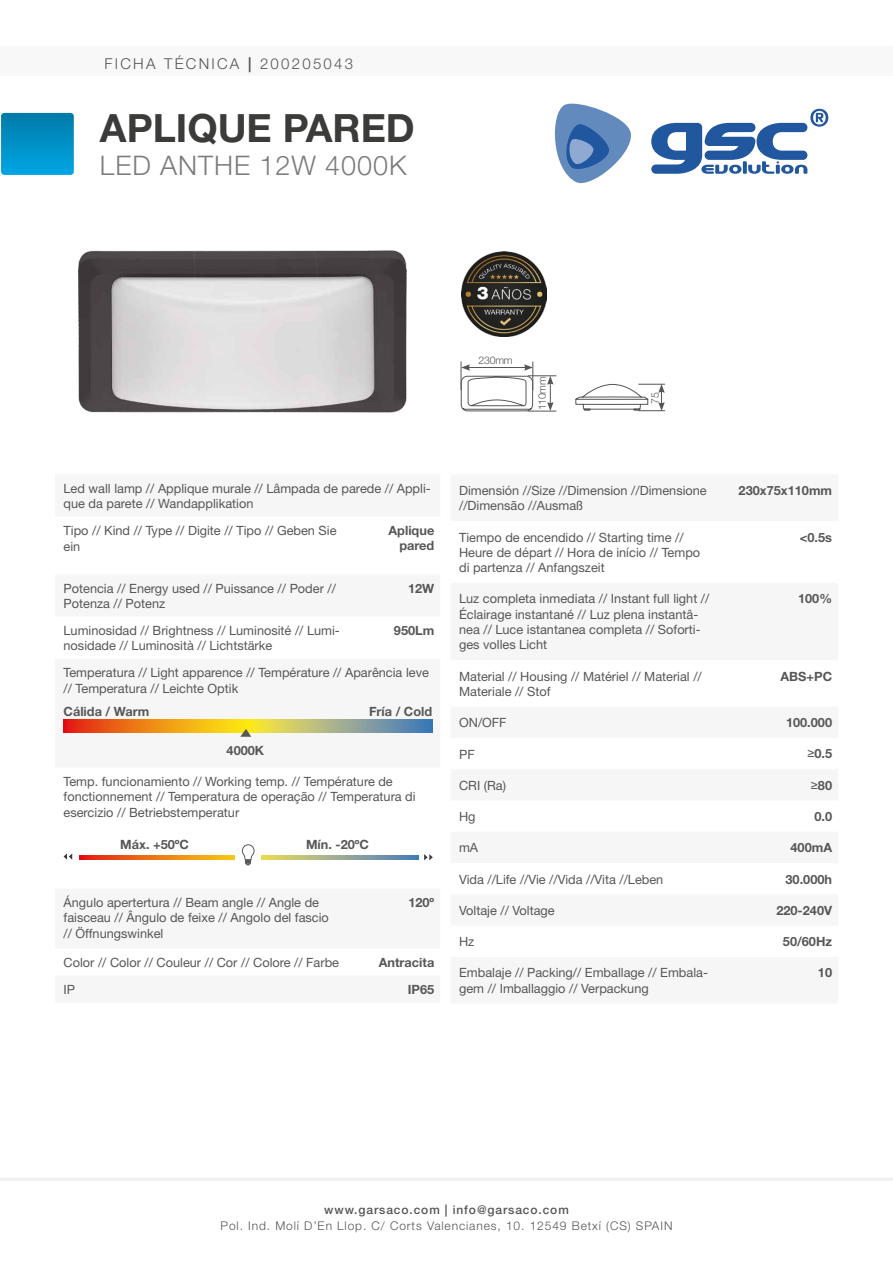
<style>
.page{position:relative;width:893px;height:1263px;background:#fff}
.page>*{position:absolute;margin:0;border:0;box-sizing:border-box;transform-origin:0 0}
.t1{font:700 39px "Helvetica Neue";color:#3b3b3a}
.t2{font:300 27px "Helvetica Neue";letter-spacing:.035em;color:#7c7c7b}
.t3{font:300 15px "Helvetica Neue";letter-spacing:.15em;color:#565555}
.t4{font:12.75px/15.3px "Helvetica Neue";color:#575756}
.t5{font:700 12.75px/15.3px "Helvetica Neue";color:#575756;text-align:right}
.t6{font:300 12px "Helvetica Neue";letter-spacing:.075em;color:#565555}
.t7{font:500 12px "Helvetica Neue";letter-spacing:.075em;color:#565555}
.t8{font:300 10.5px "Helvetica Neue";letter-spacing:-.025em;color:#565555}
.s1{font-weight:700}
.s2{font-family:"Arial Narrow";font-weight:400}
</style>
<div class="page">
<svg style="left:651px;top:109px;width:177px;height:65px"></svg>
<svg style="left:554px;top:103px;width:77px;height:81px"></svg>
<hr style="left:0;top:1178px;width:893px;height:3px;background:#f0f0f0">
<div style="left:0;top:47px;width:893px;height:29px;background:#f8f8f8"></div>
<svg style="left:1px;top:113px;width:73px;height:62px;background:#0190c6"></svg>
<svg style="left:63px;top:719px;width:370px;height:147px"></svg>
<svg style="left:64px;top:720px;width:369px;height:12px;background:#c79c4d"></svg>
<svg style="left:242px;top:845px;width:12px;height:20px"></svg>
<svg style="left:80px;top:856px;width:154px;height:3px"></svg>
<svg style="left:261px;top:856px;width:158px;height:3px"></svg>
<svg style="left:424px;top:854px;width:9px;height:6px"></svg>
<svg style="left:64px;top:853px;width:8px;height:7px"></svg>
<svg style="left:240px;top:729px;width:11px;height:8px"></svg>
<svg style="left:460px;top:361px;width:96px;height:51px"></svg>
<svg style="left:575px;top:384px;width:90px;height:27px"></svg>
<img style="left:78px;top:250px;width:329px;height:163px">
<img style="left:462px;top:251px;width:85px;height:85px">
<p class="t3" style="left:105px;top:54px;width:250px">FICHA TÉCNICA <span class="s1">|</span> 200205043</p>
<h1 class="t1" style="left:100px;top:104px;width:316px">APLIQUE PARED</h1>
<h2 class="t2" style="left:100px;top:149px;width:308px">LED ANTHE 12W 4000K</h2>
<p class="t8" style="left:479px;top:354px;width:35px">230mm</p>
<p class="t8" style="left:536px;top:410px;width:35px;rotate:-90deg">110mm</p>
<p class="t8" style="left:649px;top:403px;width:13px;rotate:-90deg">75</p>
<p class="t4" style="left:64px;top:480px;width:369px">Led wall lamp // Applique murale // Lâmpada de parede // Appli&shy;que da parete // Wandapplikation</p>
<p class="t4" style="left:64px;top:523px;width:274px">Tipo // Kind // Type // Digite // Tipo // Geben Sie ein</p>
<p class="t5" style="left:389px;top:523px;width:47px">Aplique pared</p>
<p class="t4" style="left:64px;top:580px;width:274px">Potencia // Energy used // Puissance // Poder //<br>Potenza // Potenz</p>
<p class="t5" style="left:408px;top:580px;width:28px">12W</p>
<p class="t4" style="left:64px;top:623px;width:278px">Luminosidad // Brightness // Luminosité // Lumi&shy;nosidade // Luminosità // Lichtstärke</p>
<p class="t5" style="left:394px;top:623px;width:42px">950Lm</p>
<p class="t4" style="left:64px;top:665px;width:367px">Temperatura // Light apparence // Température // Aparência leve // Temperatura // Leichte Optik</p>
<p class="t5" style="left:64px;top:703px;width:87px">Cálida / Warm</p>
<p class="t5" style="left:369px;top:703px;width:65px">Fría / Cold</p>
<p class="t5" style="left:227px;top:743px;width:39px">4000K</p>
<p class="t4" style="left:64px;top:774px;width:354px">Temp. funcionamiento // Working temp. // Température de fonctionnement // Temperatura de operação // Temperatura di esercizio // Betriebstemperatur</p>
<p class="t5" style="left:120px;top:836px;width:70px">Máx. +50ºC</p>
<p class="t5" style="left:306px;top:836px;width:64px">Mín. -20ºC</p>
<p class="t4" style="left:64px;top:895px;width:267px">Ángulo apertertura // Beam angle // Angle de faisceau // Ângulo de feixe // Angolo del fascio // Öffnungswinkel</p>
<p class="t5" style="left:408px;top:895px;width:27px">120º</p>
<p class="t4" style="left:64px;top:955px;width:277px">Color // Color // Couleur // Cor // Colore // Farbe</p>
<p class="t5" style="left:379px;top:954px;width:57px">Antracita</p>
<p class="t4" style="left:64px;top:982px;width:13px">IP</p>
<p class="t5" style="left:408px;top:981px;width:28px">IP65</p>
<p class="t4" style="left:459px;top:483px;width:249px">Dimensión //Size //Dimension //Dimensione //Dimensão //Ausmaß</p>
<p class="t5" style="left:739px;top:482px;width:95px">230x75x110mm</p>
<p class="t4" style="left:459px;top:529px;width:243px">Tiempo de encendido // Starting time //<br>Heure de départ // Hora de início // Tempo di partenza // Anfangszeit</p>
<p class="t5" style="left:800px;top:529px;width:34px">&lt;0.5s</p>
<p class="t4" style="left:459px;top:591px;width:252px">Luz completa inmediata // Instant full light // Éclairage instantané // Luz plena instantâ&shy;nea // Luce istantanea completa // Soforti&shy;ges volles Licht</p>
<p class="t5" style="left:798px;top:591px;width:36px">100%</p>
<p class="t4" style="left:459px;top:668px;width:244px">Material // Housing // Matériel // Material //<br>Materiale // Stof</p>
<p class="t5" style="left:780px;top:668px;width:53px">ABS+PC</p>
<p class="t4" style="left:459px;top:715px;width:49px">ON/OFF</p>
<p class="t5" style="left:786px;top:715px;width:48px">100.000</p>
<p class="t4" style="left:459px;top:746px;width:17px">PF</p>
<p class="t5" style="left:807px;top:746px;width:26px"><span class="s2">≥</span>0.5</p>
<p class="t4" style="left:459px;top:777px;width:48px">CRI (Ra)</p>
<p class="t5" style="left:811px;top:777px;width:23px"><span class="s2">≥</span>80</p>
<p class="t4" style="left:459px;top:809px;width:18px">Hg</p>
<p class="t5" style="left:814px;top:808px;width:19px">0.0</p>
<p class="t4" style="left:459px;top:840px;width:21px">mA</p>
<p class="t5" style="left:790px;top:840px;width:43px">400mA</p>
<p class="t4" style="left:459px;top:871px;width:206px">Vida //Life //Vie //Vida //Vita //Leben</p>
<p class="t5" style="left:785px;top:871px;width:48px">30.000h</p>
<p class="t4" style="left:459px;top:902px;width:97px">Voltaje // Voltage</p>
<p class="t5" style="left:776px;top:902px;width:57px">220-240V</p>
<p class="t4" style="left:459px;top:934px;width:17px">Hz</p>
<p class="t5" style="left:783px;top:934px;width:51px">50/60Hz</p>
<p class="t4" style="left:459px;top:965px;width:250px">Embalaje // Packing// Emballage // Embala&shy;gem // Imballaggio // Verpackung</p>
<p class="t5" style="left:818px;top:965px;width:16px">10</p>
<p class="t7" style="left:324px;top:1202px;width:246px">www.garsaco.com | info@garsaco.com</p>
<p class="t6" style="left:221px;top:1219px;width:453px">Pol. Ind. Molí D’En Llop. C/ Corts Valencianes, 10. 12549 Betxí (CS) SPAIN</p>
</div>
